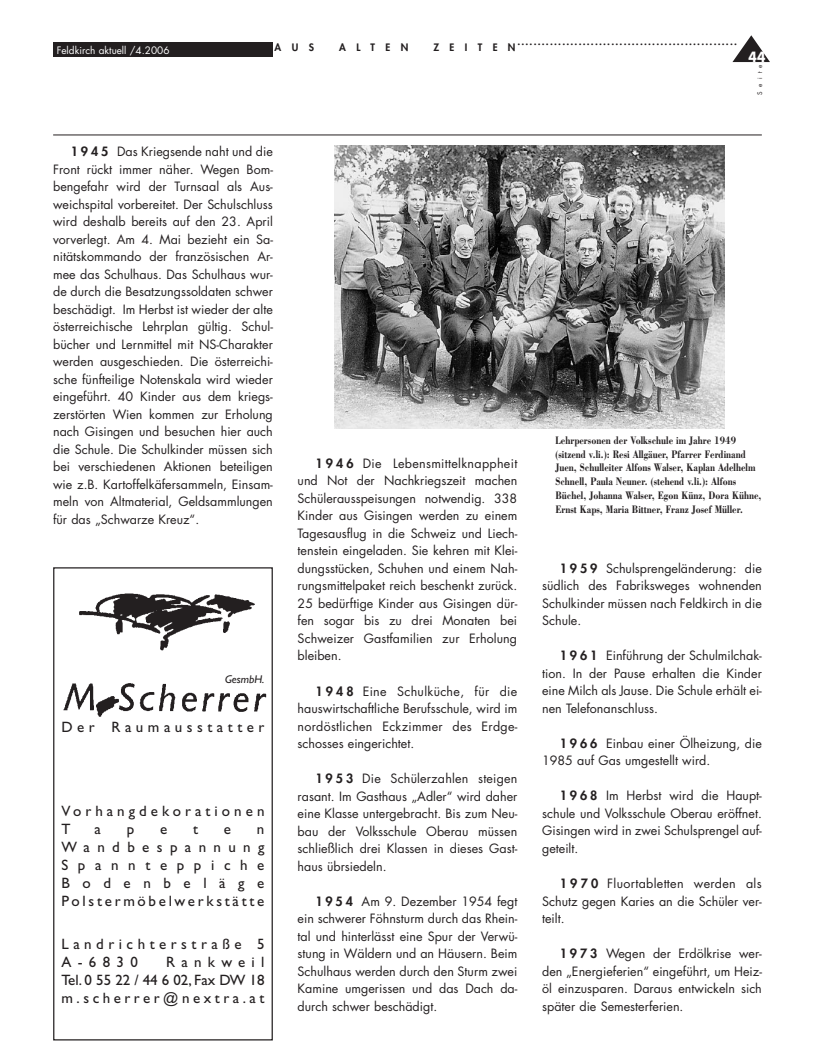
<style>
.page{position:relative;width:815px;height:1053px;background:#fff}
.page>*{position:absolute;margin:0;border:0;box-sizing:border-box;transform-origin:0 0}
.t1{font:15px/18px "Gill Sans";letter-spacing:.27em;color:#231f20;text-align:justify}
.t2{font:15px/18px "Gill Sans";letter-spacing:.3em;color:#231f20}
.t3{font:700 13.75px "Futura";color:#fff;scale:.9 1}
.t4{font:12.5px/17.5px "Futura";color:#231f20;text-align:justify}
.t5{font:700 11.25px/13.8px "Bodoni";color:#231f20;scale:.8 1}
.t6{font:italic 11.25px "Gill Sans";color:#231f20}
.t7{font:800 10px "Futura";letter-spacing:1.04em;color:#231f20}
.t8{font:10px "Futura";color:#fff}
.t9{font:6.25px "Futura";letter-spacing:.675em;color:#231f20}
.s1{font-weight:800}
</style>
<div class="page">
<div style="left:53px;top:43px;width:220px;height:14px;background:#231f20"></div>
<hr style="left:53px;top:135px;width:709px;height:1px;background:#231f20">
<svg style="left:732px;top:35px;width:38px;height:27px"></svg>
<div style="left:53px;top:567px;width:220px;height:473px;border:1px solid #231f20"></div>
<img style="left:63px;top:675px;width:209px;height:44px">
<img style="left:79px;top:587px;width:193px;height:67px">
<img style="left:335px;top:145px;width:390px;height:284px">
<p class="t8" style="left:57px;top:45px;width:114px">Feldkirch aktuell /4.2006</p>
<p class="t7" style="left:275px;top:43px;width:41px">AUS</p>
<p class="t7" style="left:339px;top:43px;width:71px">ALTEN</p>
<p class="t7" style="left:433px;top:43px;width:84px">ZEITEN</p>
<p class="t7" style="left:517px;top:36px;width:221px">......................................................</p>
<p class="t3" style="left:749px;top:51px;width:20px">44</p>
<p class="t9" style="left:757px;top:94px;width:32px;rotate:-90deg">Seite</p>
<p class="t4" style="left:53px;top:144px;width:221px;text-indent:18px"><span class="s1">1 9 4 5</span> Das Kriegsende naht und die Front rückt immer näher. Wegen Bom&shy;bengefahr wird der Turnsaal als Aus&shy;weichspital vorbereitet. Der Schulschluss wird deshalb bereits auf den 23. April vorverlegt. Am 4. Mai bezieht ein Sa&shy;nitätskommando der französischen Ar&shy;mee das Schulhaus. Das Schulhaus wur&shy;de durch die Besatzungssoldaten schwer beschädigt. Im Herbst ist wieder der alte österreichische Lehrplan gültig. Schul&shy;bücher und Lernmittel mit NS-Charakter werden ausgeschieden. Die österreichi&shy;sche fünfteilige Notenskala wird wieder eingeführt. 40 Kinder aus dem kriegs&shy;zerstörten Wien kommen zur Erholung nach Gisingen und besuchen hier auch die Schule. Die Schulkinder müssen sich bei verschiedenen Aktionen beteiligen wie z.B. Kartoffelkäfersammeln, Einsam&shy;meln von Altmaterial, Geldsammlungen für das „Schwarze Kreuz“.</p>
<p class="t6" style="left:225px;top:674px;width:41px">GesmbH.</p>
<p class="t2" style="left:61px;top:719px;width:205px">Der Raumausstatter</p>
<p class="t1" style="left:61px;top:803px;width:205px">Vorhangdekorationen<br>T</p>
<p class="t1" style="left:95px;top:821px;width:8px">a</p>
<p class="t1" style="left:127px;top:821px;width:9px">p</p>
<p class="t1" style="left:160px;top:821px;width:9px">e</p>
<p class="t1" style="left:193px;top:821px;width:6px">t</p>
<p class="t1" style="left:224px;top:821px;width:9px">e</p>
<p class="t1" style="left:61px;top:821px;width:205px;text-indent:195px">n Wandbespannung Spannteppiche Bodenbeläge Polstermöbelwerkstätte</p>
<p class="t2" style="left:61px;top:936px;width:205px">Landrichterstraße 5<br>A-6830</p>
<p class="t1" style="left:61px;top:954px;width:205px;text-indent:105px">Rankweil Tel. 0 55 22 / 44 6 02, Fax DW 18 m.scherrer@nextra.at</p>
<p class="t4" style="left:298px;top:455px;width:221px;text-indent:18px"><span class="s1">1 9 4 6</span> Die Lebensmittelknappheit und Not der Nachkriegszeit machen Schülerausspeisungen notwendig. 338<br>Kinder aus Gisingen werden zu einem Tagesausflug in die Schweiz und Liech&shy;tenstein eingeladen. Sie kehren mit Klei&shy;dungsstücken, Schuhen und einem Nah&shy;rungsmittelpaket reich beschenkt zurück.<br>25 bedürftige Kinder aus Gisingen dür&shy;fen sogar bis zu drei Monaten bei Schweizer Gastfamilien zur Erholung bleiben.</p>
<p class="t4" style="left:298px;top:683px;width:221px;text-indent:18px"><span class="s1">1 9 4 8</span> Eine Schulküche, für die hauswirtschaftliche Berufsschule, wird im nordöstlichen Eckzimmer des Erdge&shy;schosses eingerichtet.</p>
<p class="t4" style="left:298px;top:770px;width:221px;text-indent:18px"><span class="s1">1 9 5 3</span> Die Schülerzahlen steigen rasant. Im Gasthaus „Adler“ wird daher eine Klasse untergebracht. Bis zum Neu&shy;bau der Volksschule Oberau müssen schließlich drei Klassen in dieses Gast&shy;haus übrsiedeln.</p>
<p class="t4" style="left:298px;top:893px;width:221px;text-indent:18px"><span class="s1">1 9 5 4</span> Am 9. Dezember 1954 fegt ein schwerer Föhnsturm durch das Rhein&shy;tal und hinterlässt eine Spur der Verwü&shy;stung in Wäldern und an Häusern. Beim Schulhaus werden durch den Sturm zwei Kamine umgerissen und das Dach da&shy;durch schwer beschädigt.</p>
<p class="t5" style="left:555px;top:433px;width:259px">Lehrpersonen der Volkschule im Jahre 1949 (sitzend v.li.): Resi Allgäuer, Pfarrer Ferdinand Juen, Schulleiter Alfons Walser, Kaplan Adelhelm Schnell, Paula Neuner. (stehend v.li.): Alfons Büchel, Johanna Walser, Egon Künz, Dora Kühne, Ernst Kaps, Maria Bittner, Franz Josef Müller.</p>
<p class="t4" style="left:542px;top:560px;width:221px;text-indent:18px"><span class="s1">1 9 5 9</span> Schulsprengeländerung: die südlich des Fabriksweges wohnenden Schulkinder müssen nach Feldkirch in die Schule.</p>
<p class="t4" style="left:542px;top:648px;width:221px;text-indent:18px"><span class="s1">1 9 6 1</span> Einführung der Schulmilchak&shy;tion. In der Pause erhalten die Kinder eine Milch als Jause. Die Schule erhält ei&shy;nen Telefonanschluss.</p>
<p class="t4" style="left:542px;top:735px;width:221px;text-indent:18px"><span class="s1">1 9 6 6</span> Einbau einer Ölheizung, die<br>1985 auf Gas umgestellt wird.</p>
<p class="t4" style="left:542px;top:788px;width:221px;text-indent:18px"><span class="s1">1 9 6 8</span> Im Herbst wird die Haupt&shy;schule und Volksschule Oberau eröffnet.<br>Gisingen wird in zwei Schulsprengel auf&shy;geteilt.</p>
<p class="t4" style="left:542px;top:875px;width:221px;text-indent:18px"><span class="s1">1 9 7 0</span> Fluortabletten werden als Schutz gegen Karies an die Schüler ver&shy;teilt.</p>
<p class="t4" style="left:542px;top:945px;width:221px;text-indent:18px"><span class="s1">1 9 7 3</span> Wegen der Erdölkrise wer&shy;den „Energieferien“ eingeführt, um Heiz&shy;öl einzusparen. Daraus entwickeln sich später die Semesterferien.</p>
</div>
